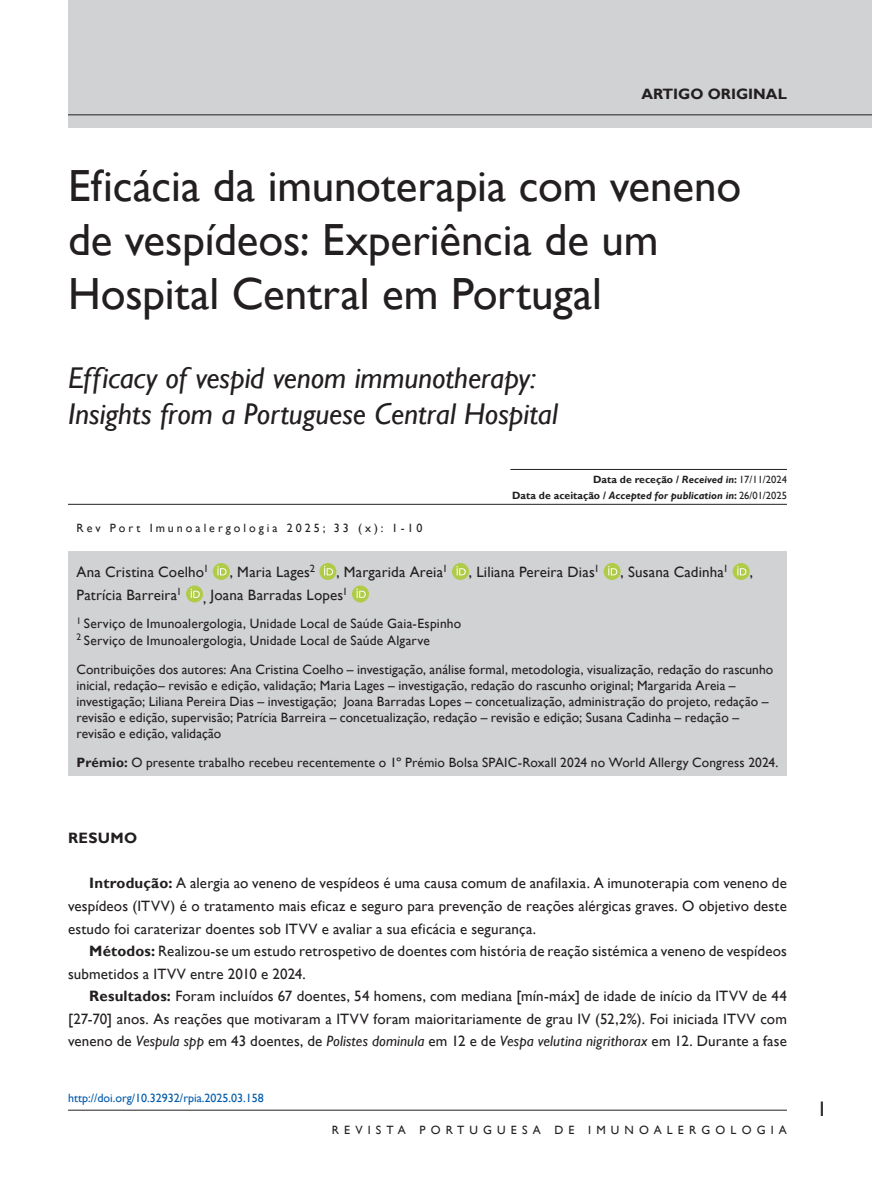
<style>
.page{position:relative;width:872px;height:1191px;background:#fff}
.page>*{position:absolute;margin:0;border:0;box-sizing:border-box;transform-origin:0 0}
.t1{font:45px/54px "Gill Sans";letter-spacing:-.005em;color:#231f20}
.t2{font:italic 30px/36px "Gill Sans";color:#231f20}
.t3{font:21px "Gill Sans";color:#231f20}
.t4{font:15px/22.5px "Gill Sans";letter-spacing:.01em;color:#231f20;text-align:justify}
.t5{font:700 15px "Gill Sans";color:#231f20}
.t6{font:13.5px/16.2px "Gill Sans";letter-spacing:.005em;color:#231f20}
.t7{font:12px "Gill Sans";color:#015aaa}
.t8{font:12px "Gill Sans";letter-spacing:.25em;color:#231f20}
.t9{font:12px "Gill Sans";letter-spacing:.43em;color:#231f20}
.t10{font:italic 700 10.5px/16.2px "Gill Sans";color:#231f20;text-align:right}
.s1{font-style:normal}
.s2{font-weight:400;font-style:normal}
.s3{font-weight:700}
.s4{font-style:italic}
</style>
<div class="page">
<div style="left:68px;top:0;width:804px;height:128px;background:#d1d2d4"></div>
<hr style="left:68px;top:114px;width:804px;height:1px;background:#231f20">
<hr style="left:68px;top:1109px;width:719px;height:1px;background:#231f20">
<hr style="left:510px;top:469px;width:277px;height:1px;background:#231f20">
<hr style="left:68px;top:504px;width:719px;height:1px;background:#231f20">
<div style="left:68px;top:551px;width:719px;height:225px;background:#d1d2d4"></div>
<div style="left:213px;top:563px;width:17px;height:17px;background:#b0cb48;border-radius:50%"></div>
<svg style="left:217px;top:566px;width:9px;height:9px"></svg>
<svg style="left:319px;top:563px;width:17px;height:17px"></svg>
<svg style="left:324px;top:566px;width:9px;height:9px"></svg>
<div style="left:452px;top:563px;width:17px;height:17px;background:#b0cb48;border-radius:50%"></div>
<svg style="left:456px;top:566px;width:10px;height:9px"></svg>
<svg style="left:603px;top:563px;width:17px;height:17px"></svg>
<svg style="left:608px;top:566px;width:9px;height:9px"></svg>
<svg style="left:732px;top:563px;width:17px;height:17px"></svg>
<svg style="left:737px;top:566px;width:9px;height:9px"></svg>
<svg style="left:186px;top:585px;width:17px;height:17px"></svg>
<svg style="left:191px;top:588px;width:9px;height:10px"></svg>
<div style="left:352px;top:585px;width:17px;height:17px;background:#b0cb48;border-radius:50%"></div>
<svg style="left:356px;top:588px;width:10px;height:10px"></svg>
<p class="t5" style="left:641px;top:85px;width:147px">ARTIGO ORIGINAL</p>
<h1 class="t1" style="left:68px;top:160px;width:674px">Eficácia da imunoterapia com veneno de vespídeos: Experiência de um<br>Hospital Central em Portugal</h1>
<h2 class="t2" style="left:68px;top:360px;width:491px">Efficacy of vespid venom immunotherapy:<br>Insights from a Portuguese Central Hospital</h2>
<p class="t10" style="left:512px;top:471px;width:276px"><span class="s1">Data de receção /</span> Received in<span class="s1">:</span> <span class="s2">17/11/2024<br></span><span class="s1">Data de aceitação /</span> Accepted for publication in<span class="s1">:</span> <span class="s2">26/01/2025</span></p>
<p class="t8" style="left:77px;top:521px;width:347px">Rev Port Imunoalergologia 2025; 33 (x): 1-10</p>
<p class="t4" style="left:77px;top:561px;width:133px">Ana Cristina Coelho<sup>1</sup></p>
<p class="t4" style="left:230px;top:561px;width:87px">, Maria Lages<sup>2</sup></p>
<p class="t4" style="left:336px;top:561px;width:113px">, Margarida Areia<sup>1</sup></p>
<p class="t4" style="left:469px;top:561px;width:132px">, Liliana Pereira Dias<sup>1</sup></p>
<p class="t4" style="left:620px;top:561px;width:109px">, Susana Cadinha<sup>1</sup></p>
<p class="t4" style="left:749px;top:561px;width:5px">,</p>
<p class="t4" style="left:77px;top:583px;width:107px">Patrícia Barreira<sup>1</sup></p>
<p class="t4" style="left:203px;top:583px;width:146px">, Joana Barradas Lopes<sup>1</sup></p>
<p class="t6" style="left:77px;top:616px;width:386px"><sup>1</sup> Serviço de Imunoalergologia, Unidade Local de Saúde Gaia-Espinho<br><sup>2</sup> Serviço de Imunoalergologia, Unidade Local de Saúde Algarve</p>
<p class="t6" style="left:77px;top:661px;width:698px">Contribuições dos autores: Ana Cristina Coelho – investigação, análise formal, metodologia, visualização, redação do rascunho inicial, redação– revisão e edição, validação; Maria Lages – investigação, redação do rascunho original; Margarida Areia – investigação; Liliana Pereira Dias – investigação; Joana Barradas Lopes – concetualização, administração do projeto, redação – revisão e edição, supervisão; Patrícia Barreira – concetualização, redação – revisão e edição; Susana Cadinha – redação – revisão e edição, validação</p>
<p class="t6" style="left:77px;top:755px;width:703px"><span class="s3">Prémio:</span> O presente trabalho recebeu recentemente o 1º Prémio Bolsa SPAIC-Roxall 2024 no World Allergy Congress 2024.</p>
<p class="t5" style="left:68px;top:829px;width:71px">RESUMO</p>
<p class="t4" style="left:68px;top:872px;width:720px;text-indent:21px"><span class="s3">Introdução:</span> A alergia ao veneno de vespídeos é uma causa comum de anafilaxia. A imunoterapia com veneno de vespídeos (ITVV) é o tratamento mais eficaz e seguro para prevenção de reações alérgicas graves. O objetivo deste estudo foi caraterizar doentes sob ITVV e avaliar a sua eficácia e segurança.</p>
<p class="t4" style="left:68px;top:940px;width:720px;text-indent:21px"><span class="s3">Métodos:</span> Realizou-se um estudo retrospetivo de doentes com história de reação sistémica a veneno de vespídeos submetidos a ITVV entre 2010 e 2024.</p>
<p class="t4" style="left:68px;top:985px;width:720px;text-indent:21px"><span class="s3">Resultados:</span> Foram incluídos 67 doentes, 54 homens, com mediana [mín-máx] de idade de início da ITVV de 44 [27-70] anos. As reações que motivaram a ITVV foram maioritariamente de grau IV (52,2%). Foi iniciada ITVV com veneno de <span class="s4">Vespula spp</span> em 43 doentes, de <span class="s4">Polistes dominula</span> em 12 e de <span class="s4">Vespa velutina nigrithorax</span> em 12. Durante a fase</p>
<p class="t7" style="left:68px;top:1090px;width:197px">http://doi.org/10.32932/rpia.2025.03.158</p>
<p class="t9" style="left:332px;top:1123px;width:456px">REVISTA PORTUGUESA DE IMUNOALERGOLOGIA</p>
<h3 class="t3" style="left:816px;top:1096px;width:12px">1</h3>
</div>
